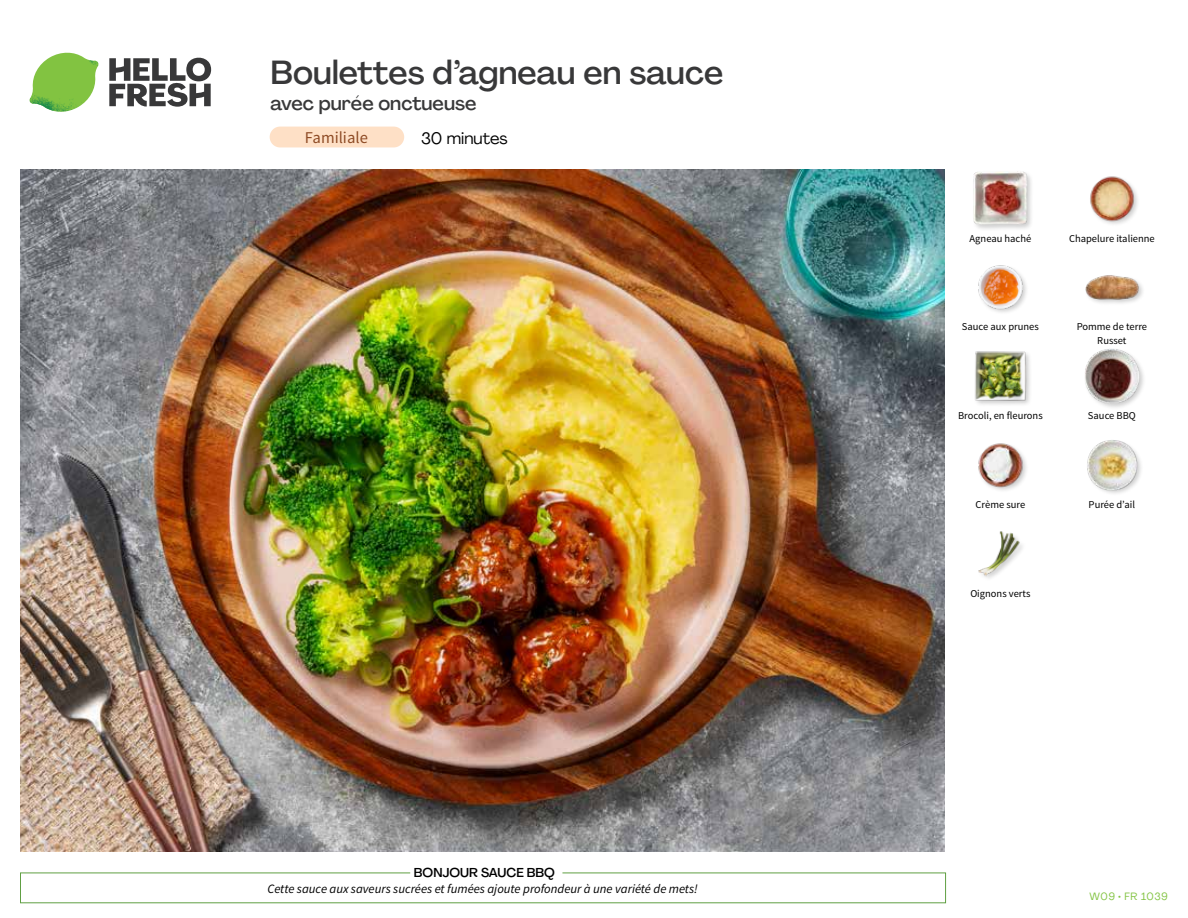
<style>
.page{position:relative;width:1188px;height:918px;background:#fff}
.page>*{position:absolute;margin:0;border:0;box-sizing:border-box;transform-origin:0 0}
.t1{font:500 33px "Agrandir";color:#383839}
.t2{font:500 19.5px "Agrandir";color:#383839}
.t3{font:16.5px "Source Sans Pro";color:#8e4b25}
.t4{font:16.5px "Agrandir";color:#000}
.t5{font:italic 12.75px "Source Sans Pro";color:#000}
.t6{font:500 12.75px "Agrandir";color:#000}
.t7{font:10.5px/13.5px "Source Sans Pro";color:#000;text-align:center}
.t8{font:10.5px "Agrandir";letter-spacing:.05em;color:#82c341}
</style>
<div class="page">
<div style="left:270px;top:127px;width:134px;height:20px;background:#fee0c6;border-radius:10px"></div>
<img style="left:978px;top:531px;width:45px;height:47px">
<div style="left:1086px;top:439px;width:58px;height:57px;background:#000;opacity:.2"></div>
<img style="left:1087px;top:440px;width:50px;height:50px">
<img style="left:978px;top:443px;width:49px;height:48px">
<div style="left:1083px;top:348px;width:63px;height:62px;background:#000;opacity:.2"></div>
<img style="left:1084px;top:348px;width:56px;height:56px">
<div style="left:974px;top:350px;width:58px;height:57px;background:#000;opacity:.2"></div>
<img style="left:974px;top:350px;width:53px;height:53px">
<div style="left:1084px;top:274px;width:61px;height:33px;background:#000;opacity:.2"></div>
<img style="left:1084px;top:274px;width:57px;height:28px">
<img style="left:978px;top:265px;width:49px;height:48px">
<img style="left:1090px;top:176px;width:48px;height:48px">
<div style="left:972px;top:170px;width:62px;height:62px;background:#000;opacity:.2"></div>
<img style="left:974px;top:172px;width:53px;height:53px">
<svg style="left:109px;top:57px;width:102px;height:50px"></svg>
<svg style="left:34px;top:53px;width:62px;height:40px"></svg>
<img style="left:67px;top:53px;width:32px;height:26px">
<img style="left:33px;top:75px;width:59px;height:11px">
<img style="left:29px;top:79px;width:61px;height:33px">
<img style="left:65px;top:86px;width:27px;height:25px">
<div style="left:20px;top:873px;width:926px;height:30px;border:1px solid #609f43"></div>
<div style="left:410px;top:865px;width:152px;height:15px;background:#fff"></div>
<img style="left:21px;top:170px;width:924px;height:682px">
<h1 class="t1" style="left:271px;top:52px;width:454px">Boulettes d’agneau en sauce</h1>
<h2 class="t2" style="left:271px;top:91px;width:207px">avec purée onctueuse</h2>
<h3 class="t3" style="left:305px;top:128px;width:64px">Familiale</h3>
<h3 class="t4" style="left:421px;top:128px;width:88px">30 minutes</h3>
<p class="t6" style="left:414px;top:864px;width:142px">BONJOUR SAUCE BBQ</p>
<p class="t5" style="left:267px;top:881px;width:432px">Cette sauce aux saveurs sucrées et fumées ajoute profondeur à une variété de mets!</p>
<p class="t7" style="left:970px;top:232px;width:63px">Agneau haché</p>
<p class="t7" style="left:1069px;top:232px;width:87px">Chapelure italienne</p>
<p class="t7" style="left:962px;top:320px;width:78px">Sauce aux prunes</p>
<p class="t7" style="left:1077px;top:320px;width:72px">Pomme de terre<br>Russet</p>
<p class="t7" style="left:958px;top:409px;width:86px">Brocoli, en fleurons</p>
<p class="t7" style="left:1088px;top:409px;width:49px">Sauce BBQ</p>
<p class="t7" style="left:976px;top:498px;width:51px">Crème sure</p>
<p class="t7" style="left:1089px;top:498px;width:48px">Purée d’ail</p>
<p class="t7" style="left:970px;top:587px;width:62px">Oignons verts</p>
<p class="t8" style="left:1089px;top:890px;width:80px">W09 • FR 1039</p>
</div>
